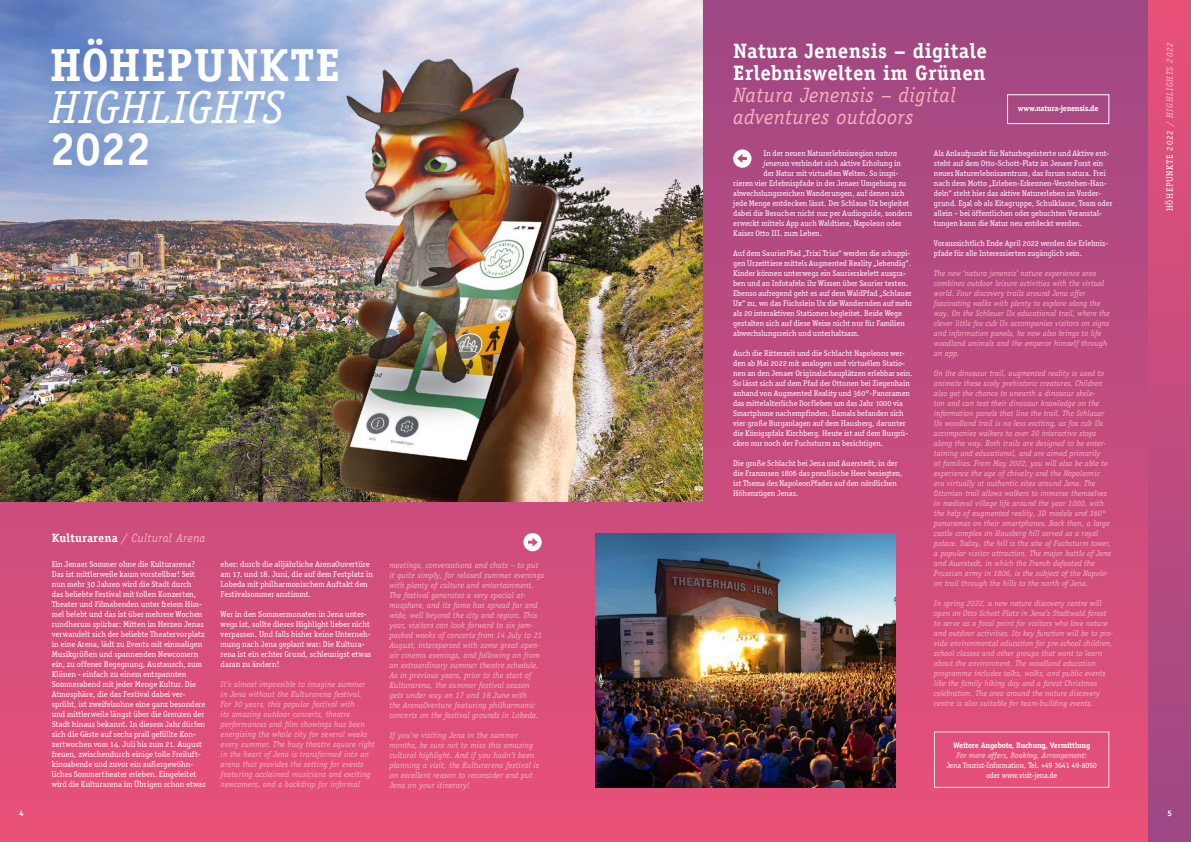
<style>
.page{position:relative;width:1191px;height:842px;background:#fff}
.page>*{position:absolute;margin:0;border:0;box-sizing:border-box;transform-origin:0 0}
.t1{font:700 46.5px "Officina Serif";letter-spacing:.015em;color:#fff}
.t2{font:italic 46.5px "Officina Serif";letter-spacing:.015em;color:#fff}
.t3{font:700 20.9px/22.1px "Officina Serif";letter-spacing:.02em;color:#fff}
.t4{font:italic 20.9px/22.1px "Officina Serif";letter-spacing:.02em;color:#f5b2bc}
.t5{font:italic 12px "Officina Serif";letter-spacing:.02em;color:#f5b2bc}
.t6{font:italic 9px "Officina Serif";letter-spacing:.08em;color:#f7c3ca}
.t7{font:8.5px/10px "Officina Serif OSITCTT Book";color:#fff}
.t8{font:italic 8.5px/10px "Officina Serif";color:#f5b2bc}
.t9{font:italic 8.2px/10px "Officina Serif";color:#f5b2bc}
.t10{font:8.2px/10px "Officina Serif OSITCTT Book";color:#fff}
.t11{font:8px/10px "Officina Serif";letter-spacing:-.03em;color:#fff;text-align:center}
.t12{font:700 8px "Officina Serif";letter-spacing:-.03em;color:#fff}
.t13{font:italic 700 8px "Officina Serif";letter-spacing:-.03em;color:#f5b2bc}
.s1{font-weight:700;font-style:normal;color:#fff}
.s2{font-family:"Officina Serif OSITCTT Book It"}
.s3{font-style:normal;color:#fff}
</style>
<div class="page">
<div style="left:0;top:0;width:1148px;height:842px;background:linear-gradient(to bottom,#9e4885,#e95079)"></div>
<img style="left:0;top:0;width:702px;height:501px">
<img style="left:595px;top:533px;width:300px;height:255px">
<div style="left:934px;top:731px;width:175px;height:57px;border:1px solid #ede3ed"></div>
<img style="left:0;top:0;width:402px;height:304px">
<div style="left:28px;top:15px;width:334px;height:175px;background:#4972b8;opacity:.75"></div>
<svg style="left:523px;top:533px;width:18px;height:18px"></svg>
<svg style="left:733px;top:149px;width:18px;height:19px"></svg>
<div style="left:1007px;top:94px;width:102px;height:30px;border:1px solid #fff"></div>
<div style="left:1148px;top:0;width:43px;height:842px;background:linear-gradient(to bottom,#e95179,#9d4784)"></div>
<h1 class="t1" style="left:50px;top:36px;width:292px">HÖHEPUNKTE</h1>
<h1 class="t2" style="left:50px;top:81px;width:235px">HIGHLIGHTS</h1>
<h1 class="t1" style="left:50px;top:120px;width:103px">2022</h1>
<h3 class="t5" style="left:52px;top:531px;width:155px"><span class="s1">Kulturarena</span> / Cultural Arena</h3>
<p class="t7" style="left:52px;top:559px;width:155px">Ein Jenaer Sommer ohne die Kulturarena?<br>Das ist mittlerweile kaum vorstellbar! Seit nun mehr 30 Jahren wird die Stadt durch<br>das beliebte Festival mit tollen Konzerten, Theater und Filmabenden unter freiem Him&shy;mel belebt und das ist über mehrere Wochen rundherum spürbar: Mitten im Herzen Jenas verwandelt sich der beliebte Theatervorplatz in eine Arena, lädt zu Events mit einmaligen Musikgrößen und spannenden Newcomern ein, zu offener Begegnung, Austausch, zum Klönen - einfach zu einem entspannten Sommerabend mit jeder Menge Kultur. Die Atmosphäre, die das Festival dabei ver&shy;sprüht, ist zweifelsohne eine ganz besondere und mittlerweile längst über die Grenzen der Stadt hinaus bekannt. In diesem Jahr dürfen sich die Gäste auf sechs prall gefüllte Kon&shy;zertwochen vom 14. Juli bis zum 21. August freuen, zwischendurch einige tolle Freiluft&shy;kinoabende und zuvor ein außergewöhn&shy;liches Sommertheater erleben. Eingeleitet wird die Kulturarena im Übrigen schon etwas</p>
<p class="t7" style="left:221px;top:559px;width:154px">eher: durch die alljährliche ArenaOuvertüre am 17. und 18. Juni, die auf dem Festplatz in Lobeda mit philharmonischem Auftakt den Festivalsommer anstimmt.</p>
<p class="t7" style="left:221px;top:609px;width:152px">Wer in den Sommermonaten in Jena unter&shy;wegs ist, sollte dieses Highlight lieber nicht verpassen. Und falls bisher keine Unterneh&shy;mung nach Jena geplant war: Die Kultura&shy;rena ist ein echter Grund, schleunigst etwas daran zu ändern!</p>
<p class="t8" style="left:221px;top:679px;width:156px">It’s almost impossible to imagine summer<br>in Jena without the Kulturarena festival.<br>For 30 years, this popular festival with<br>its amazing outdoor concerts, theatre performances and film showings has been energising the whole city for several weeks every summer. The busy theatre square right in the heart of Jena is transformed into an arena that provides the setting for events featuring acclaimed musicians and exciting newcomers, and a backdrop for informal</p>
<p class="t8" style="left:389px;top:560px;width:156px">meetings, conversations and chats – to put it quite simply, for relaxed summer evenings with plenty of culture and entertainment.<br>The festival generates a very special at&shy;mosphere, and its fame has spread far and wide, well beyond the city and region. This year, visitors can look forward to six jam&shy;packed weeks of concerts from 14 July to 21<br>August, interspersed with some great open&shy;air cinema evenings, and following on from an extraordinary summer theatre schedule.<br>As in previous years, prior to the start of Kulturarena, the summer festival season gets under way on 17 and 18 June with<br>the ArenaOverture featuring philharmonic concerts on the festival grounds in Lobeda.</p>
<p class="t8" style="left:389px;top:730px;width:151px">If you’re visiting Jena in the summer months, be sure not to miss this amazing cultural highlight. And if you hadn’t been planning a visit, the Kulturarena festival is an excellent reason to reconsider and put Jena on your itinerary!</p>
<h2 class="t3" style="left:733px;top:39px;width:255px">Natura Jenensis – digitale<br>Erlebniswelten im Grünen</h2>
<h2 class="t4" style="left:733px;top:84px;width:224px">Natura Jenensis – digital adventures outdoors</h2>
<p class="t12" style="left:1018px;top:103px;width:82px">www.natura-jenensis.de</p>
<p class="t10" style="left:763px;top:148px;width:135px">In der neuen Naturerlebnisregion <span class="s2">natura</span></p>
<p class="t10" style="left:763px;top:158px;width:139px"><span class="s2">jenensis</span> verbindet sich aktive Erholung in</p>
<p class="t10" style="left:763px;top:168px;width:136px">der Natur mit virtuellen Welten. So inspi-</p>
<p class="t10" style="left:733px;top:178px;width:174px">rieren vier Erlebnispfade in der Jenaer Umgebung zu</p>
<p class="t10" style="left:733px;top:188px;width:173px">abwechslungsreichen Wanderungen, auf denen sich</p>
<p class="t10" style="left:733px;top:198px;width:178px">jede Menge entdecken lässt. Der Schlaue Ux begleitet</p>
<p class="t10" style="left:733px;top:208px;width:180px">dabei die Besucher nicht nur per Audioguide, sondern</p>
<p class="t10" style="left:733px;top:218px;width:170px">erweckt mittels App auch Waldtiere, Napoleon oder</p>
<p class="t10" style="left:733px;top:228px;width:90px">Kaiser Otto III. zum Leben.</p>
<p class="t10" style="left:733px;top:248px;width:180px">Auf dem SaurierPfad „Trixi Trias“ werden die schuppi&shy;gen Urzeittiere mittels Augmented Reality „lebendig“.<br>Kinder können unterwegs ein Saurierskelett ausgra&shy;ben und an Infotafeln ihr Wissen über Saurier testen.<br>Ebenso aufregend geht es auf dem WaldPfad „Schlauer Ux“ zu, wo das Füchslein Ux die Wandernden auf mehr als 20 interaktiven Stationen begleitet. Beide Wege gestalten sich auf diese Weise nicht nur für Familien abwechslungsreich und unterhaltsam.</p>
<p class="t10" style="left:733px;top:348px;width:181px">Auch die Ritterzeit und die Schlacht Napoleons wer&shy;den ab Mai 2022 mit analogen und virtuellen Statio&shy;nen an den Jenaer Originalschauplätzen erlebbar sein.<br>So lässt sich auf dem Pfad der Ottonen bei Ziegenhain anhand von Augmented Reality und 360°-Panoramen das mittelalterliche Dorfleben um das Jahr 1000 via Smartphone nachempfinden. Damals befanden sich vier große Burganlagen auf dem Hausberg, darunter die Königspfalz Kirchberg. Heute ist auf dem Burgrü&shy;cken nur noch der Fuchsturm zu besichtigen.</p>
<p class="t10" style="left:733px;top:458px;width:171px">Die große Schlacht bei Jena und Auerstedt, in der die Franzosen 1806 das preußische Heer besiegten, ist Thema des NapoleonPfades auf den nördlichen Höhenzügen Jenas.</p>
<p class="t10" style="left:934px;top:148px;width:180px">Als Anlaufpunkt für Naturbegeisterte und Aktive ent&shy;steht auf dem Otto-Schott-Platz im Jenaer Forst ein neues Naturerlebniszentrum, das forum natura. Frei nach dem Motto „Erleben-Erkennen-Verstehen-Han&shy;deln“ steht hier das aktive Naturerleben im Vorder&shy;grund. Egal ob als Kitagruppe, Schulklasse, Team oder allein – bei öffentlichen oder gebuchten Veranstal&shy;tungen kann die Natur neu entdeckt werden.</p>
<p class="t10" style="left:934px;top:238px;width:176px">Voraussichtlich Ende April 2022 werden die Erlebnis&shy;pfade für alle Interessierten zugänglich sein.</p>
<p class="t9" style="left:934px;top:268px;width:177px">The new ‘natura jenensis’ nature experience area combines outdoor leisure activities with the virtual world. Four discovery trails around Jena offer fascinating walks with plenty to explore along the way. On the Schlauer Ux educational trail, where the clever little fox cub Ux accompanies visitors on signs and information panels, he now also brings to life woodland animals and the emperor himself through an app.</p>
<p class="t9" style="left:934px;top:368px;width:179px">On the dinosaur trail, augmented reality is used to animate these scaly prehistoric creatures. Children also get the chance to unearth a dinosaur skele-<br>ton and can test their dinosaur knowledge on the information panels that line the trail. The Schlauer Ux woodland trail is no less exciting, as fox cub Ux accompanies walkers to over 20 interactive stops along the way. Both trails are designed to be enter&shy;taining and educational, and are aimed primarily<br>at families. From May 2022, you will also be able to experience the age of chivalry and the Napoleonic era virtually at authentic sites around Jena. The Ottonian trail allows walkers to immerse themselves in medieval village life around the year 1000, with the help of augmented reality, 3D models and 360° panoramas on their smartphones. Back then, a large castle complex on Hausberg hill served as a royal palace. Today, the hill is the site of Fuchsturm tower, a popular visitor attraction. The major battle of Jena and Auerstedt, in which the French defeated the Prussian army in 1806, is the subject of the Napole&shy;on trail through the hills to the north of Jena.</p>
<p class="t9" style="left:934px;top:598px;width:181px">In spring 2022, a new nature discovery centre will open on Otto Schott Platz in Jena’s Stadtwald forest to serve as a focal point for visitors who love nature and outdoor activities. Its key function will be to pro&shy;vide environmental education for pre-school children, school classes and other groups that want to learn about the environment. The woodland education programme includes talks, walks, and public events like the family hiking day and a forest Christmas celebration. The area around the nature discovery centre is also suitable for team-building events.</p>
<p class="t12" style="left:953px;top:740px;width:138px">Weitere Angebote, Buchung, Vermittlung</p>
<p class="t13" style="left:956px;top:750px;width:132px">For more offers, Booking, Arrangement:</p>
<p class="t11" style="left:946px;top:760px;width:152px">Jena Tourist-Information, Tel. +49 3641 49-8050 oder www.visit-jena.de</p>
<p class="t6" style="left:1164px;top:211px;width:170px;rotate:-90deg"><span class="s3">HÖHEPUNKTE 2022</span> / HIGHLIGHTS 2022</p>
<p class="t12" style="left:19px;top:809px;width:6px">4</p>
<p class="t12" style="left:1167px;top:809px;width:6px">5</p>
</div>
